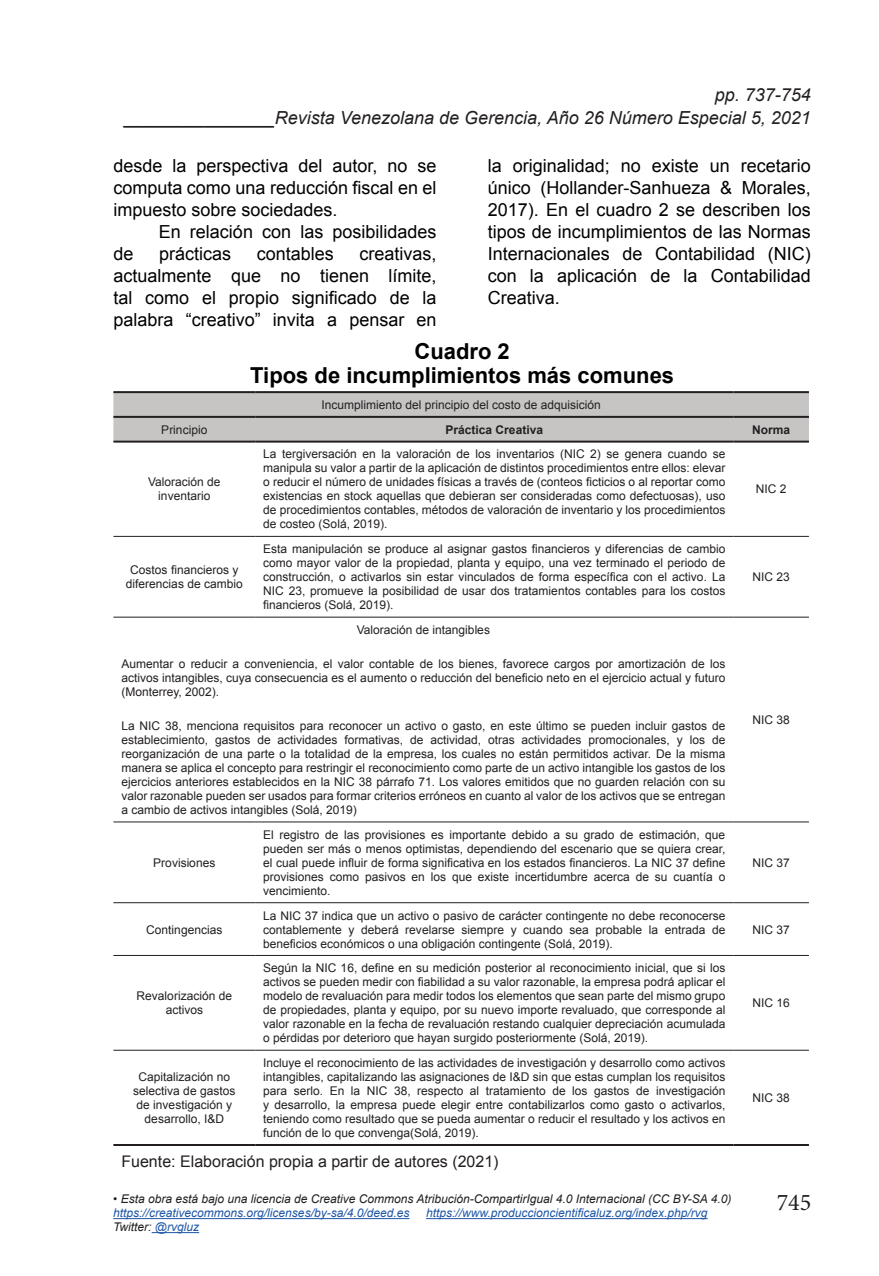
<style>
.page{position:relative;width:879px;height:1276px;background:#fff}
.page>*{position:absolute;margin:0;border:0;box-sizing:border-box;transform-origin:0 0}
.t1{font:24px "Minion Pro";color:#231f20}
.t2{font:700 22px/24px "Arial";color:#000001;text-align:center}
.t3{font:18px/22px "Arial";color:#000001;text-align:justify}
.t4{font:italic 18px/22.6px "Arial";color:#231f20;text-align:right}
.t5{font:16px "Arial";color:#231f20}
.t6{font:12px/14px "Arial";color:#231f20;text-align:justify}
.t7{font:italic 12px "Arial";color:#231f20}
.t8{font:italic 12px "Arial";color:#1e56a6}
.t9{font:700 12px "Arial";color:#231f20}
.s1{color:#1e56a6}
</style>
<div class="page">
<hr style="left:113px;top:1218px;width:296px;height:1px;background:#1e56a6">
<hr style="left:426px;top:1218px;width:281px;height:1px;background:#1e56a6">
<hr style="left:152px;top:1232px;width:47px;height:1px;background:#1e56a6">
<div style="left:113px;top:393px;width:696px;height:47px;background:#c6c5c4"></div>
<hr style="left:113px;top:391px;width:142px;height:2px;background:#231f20">
<hr style="left:255px;top:391px;width:478px;height:2px;background:#231f20">
<hr style="left:733px;top:391px;width:76px;height:2px;background:#231f20">
<hr style="left:113px;top:416px;width:142px;height:2px;background:#231f20">
<hr style="left:255px;top:416px;width:478px;height:2px;background:#231f20">
<hr style="left:733px;top:416px;width:76px;height:2px;background:#231f20">
<hr style="left:113px;top:440px;width:142px;height:2px;background:#231f20">
<hr style="left:255px;top:440px;width:478px;height:2px;background:#231f20">
<hr style="left:733px;top:440px;width:76px;height:2px;background:#231f20">
<hr style="left:113px;top:1144px;width:142px;height:2px;background:#231f20">
<hr style="left:255px;top:1144px;width:478px;height:2px;background:#231f20">
<hr style="left:733px;top:1144px;width:76px;height:2px;background:#231f20">
<hr style="left:113px;top:536px;width:142px;height:1px;background:#231f20">
<hr style="left:255px;top:536px;width:478px;height:1px;background:#231f20">
<hr style="left:733px;top:536px;width:76px;height:1px;background:#231f20">
<hr style="left:113px;top:617px;width:142px;height:1px;background:#231f20">
<hr style="left:255px;top:617px;width:478px;height:1px;background:#231f20">
<hr style="left:733px;top:617px;width:76px;height:1px;background:#231f20">
<hr style="left:113px;top:821px;width:142px;height:1px;background:#231f20">
<hr style="left:255px;top:821px;width:478px;height:1px;background:#231f20">
<hr style="left:733px;top:821px;width:76px;height:1px;background:#231f20">
<hr style="left:113px;top:902px;width:142px;height:1px;background:#231f20">
<hr style="left:255px;top:902px;width:478px;height:1px;background:#231f20">
<hr style="left:733px;top:902px;width:76px;height:1px;background:#231f20">
<hr style="left:113px;top:955px;width:142px;height:1px;background:#231f20">
<hr style="left:255px;top:955px;width:478px;height:1px;background:#231f20">
<hr style="left:733px;top:955px;width:76px;height:1px;background:#231f20">
<hr style="left:113px;top:1050px;width:142px;height:1px;background:#231f20">
<hr style="left:255px;top:1050px;width:478px;height:1px;background:#231f20">
<hr style="left:733px;top:1050px;width:76px;height:1px;background:#231f20">
<h3 class="t4" style="left:125px;top:84px;width:688px">pp. 737-754<br>_______________Revista Venezolana de Gerencia, Año 26 Número Especial 5, 2021</h3>
<p class="t3" style="left:488px;top:155px;width:325px">la originalidad; no existe un recetario único (Hollander-Sanhueza &amp; Morales, 2017). En el cuadro 2 se describen los tipos de incumplimientos de las Normas Internacionales de Contabilidad (NIC) con la aplicación de la Contabilidad Creativa.</p>
<h2 class="t2" style="left:250px;top:340px;width:425px">Cuadro 2<br>Tipos de incumplimientos más comunes</h2>
<p class="t6" style="left:321px;top:398px;width:281px">Incumplimiento del principio del costo de adquisición</p>
<h3 class="t3" style="left:113px;top:155px;width:325px">desde la perspectiva del autor, no se computa como una reducción fiscal en el impuesto sobre sociedades.</h3>
<h3 class="t3" style="left:159px;top:221px;width:279px">En relación con las posibilidades</h3>
<h3 class="t3" style="left:113px;top:243px;width:22px">de</h3>
<h3 class="t3" style="left:159px;top:243px;width:74px">prácticas</h3>
<h3 class="t3" style="left:257px;top:243px;width:79px">contables</h3>
<h3 class="t3" style="left:113px;top:243px;width:325px;text-indent:246px">creativas, actualmente que no tienen límite, tal como el propio significado de la palabra “creativo” invita a pensar en</h3>
<p class="t6" style="left:161px;top:422px;width:48px">Principio</p>
<p class="t9" style="left:445px;top:421px;width:99px">Práctica Creativa</p>
<p class="t9" style="left:752px;top:421px;width:40px">Norma</p>
<p class="t6" style="left:148px;top:475px;width:74px;text-align:center">Valoración de inventario</p>
<p class="t6" style="left:126px;top:563px;width:118px;text-align:center">Costos financieros y diferencias de cambio</p>
<p class="t6" style="left:263px;top:447px;width:463px">La tergiversación en la valoración de los inventarios (NIC 2) se genera cuando se manipula su valor a partir de la aplicación de distintos procedimientos entre ellos: elevar o reducir el número de unidades físicas a través de (conteos ficticios o al reportar como existencias en stock aquellas que debieran ser consideradas como defectuosas), uso de procedimientos contables, métodos de valoración de inventario y los procedimientos de costeo (Solá, 2019).</p>
<p class="t6" style="left:263px;top:542px;width:463px">Esta manipulación se produce al asignar gastos financieros y diferencias de cambio como mayor valor de la propiedad, planta y equipo, una vez terminado el periodo de construcción, o activarlos sin estar vinculados de forma específica con el activo. La NIC 23, promueve la posibilidad de usar dos tratamientos contables para los costos financieros (Solá, 2019).</p>
<p class="t6" style="left:357px;top:623px;width:135px">Valoración de intangibles</p>
<p class="t6" style="left:121px;top:657px;width:605px">Aumentar o reducir a conveniencia, el valor contable de los bienes, favorece cargos por amortización de los activos intangibles, cuya consecuencia es el aumento o reducción del beneficio neto en el ejercicio actual y futuro (Monterrey, 2002).</p>
<p class="t6" style="left:121px;top:719px;width:605px">La NIC 38, menciona requisitos para reconocer un activo o gasto, en este último se pueden incluir gastos de establecimiento, gastos de actividades formativas, de actividad, otras actividades promocionales, y los de reorganización de una parte o la totalidad de la empresa, los cuales no están permitidos activar. De la misma manera se aplica el concepto para restringir el reconocimiento como parte de un activo intangible los gastos de los ejercicios anteriores establecidos en la NIC 38 párrafo 71. Los valores emitidos que no guarden relación con su valor razonable pueden ser usados para formar criterios erróneos en cuanto al valor de los activos que se entregan a cambio de activos intangibles (Solá, 2019)</p>
<p class="t6" style="left:153px;top:855px;width:64px">Provisiones</p>
<p class="t6" style="left:146px;top:922px;width:78px">Contingencias</p>
<p class="t6" style="left:137px;top:989px;width:97px;text-align:center">Revalorización de activos</p>
<p class="t6" style="left:133px;top:1070px;width:104px;text-align:center">Capitalización no selectiva de gastos de investigación y desarrollo, I&amp;D</p>
<p class="t6" style="left:263px;top:827px;width:463px">El registro de las provisiones es importante debido a su grado de estimación, que pueden ser más o menos optimistas, dependiendo del escenario que se quiera crear, el cual puede influir de forma significativa en los estados financieros. La NIC 37 define provisiones como pasivos en los que existe incertidumbre acerca de su cuantía o vencimiento.</p>
<p class="t6" style="left:263px;top:908px;width:463px">La NIC 37 indica que un activo o pasivo de carácter contingente no debe reconocerse contablemente y deberá revelarse siempre y cuando sea probable la entrada de beneficios económicos o una obligación contingente (Solá, 2019).</p>
<p class="t6" style="left:263px;top:961px;width:463px">Según la NIC 16, define en su medición posterior al reconocimiento inicial, que si los activos se pueden medir con fiabilidad a su valor razonable, la empresa podrá aplicar el modelo de revaluación para medir todos los elementos que sean parte del mismo grupo de propiedades, planta y equipo, por su nuevo importe revaluado, que corresponde al valor razonable en la fecha de revaluación restando cualquier depreciación acumulada o pérdidas por deterioro que hayan surgido posteriormente (Solá, 2019).</p>
<p class="t6" style="left:263px;top:1056px;width:463px">Incluye el reconocimiento de las actividades de investigación y desarrollo como activos intangibles, capitalizando las asignaciones de I&amp;D sin que estas cumplan los requisitos para serlo. En la NIC 38, respecto al tratamiento de los gastos de investigación y desarrollo, la empresa puede elegir entre contabilizarlos como gasto o activarlos, teniendo como resultado que se pueda aumentar o reducir el resultado y los activos en función de lo que convenga(Solá, 2019).</p>
<h3 class="t5" style="left:121px;top:1151px;width:379px">Fuente: Elaboración propia a partir de autores (2021)</h3>
<p class="t7" style="left:113px;top:1191px;width:620px">• Esta obra está bajo una licencia de Creative Commons Atribución-CompartirIgual 4.0 Internacional (CC BY-SA 4.0)</p>
<p class="t8" style="left:113px;top:1205px;width:298px">https://creativecommons.org/licenses/by-sa/4.0/deed.es</p>
<p class="t8" style="left:426px;top:1205px;width:283px">https://www.produccioncientificaluz.org/index.php/rvg</p>
<p class="t7" style="left:113px;top:1219px;width:87px">Twitter: <span class="s1">@rvgluz</span></p>
<p class="t6" style="left:756px;top:482px;width:32px">NIC 2</p>
<p class="t6" style="left:752px;top:570px;width:39px">NIC 23</p>
<p class="t6" style="left:752px;top:713px;width:39px">NIC 38</p>
<p class="t6" style="left:752px;top:855px;width:39px">NIC 37</p>
<p class="t6" style="left:752px;top:922px;width:39px">NIC 37</p>
<p class="t6" style="left:752px;top:996px;width:39px">NIC 16</p>
<p class="t6" style="left:752px;top:1091px;width:39px">NIC 38</p>
<h1 class="t1" style="left:777px;top:1186px;width:36px">745</h1>
</div>
